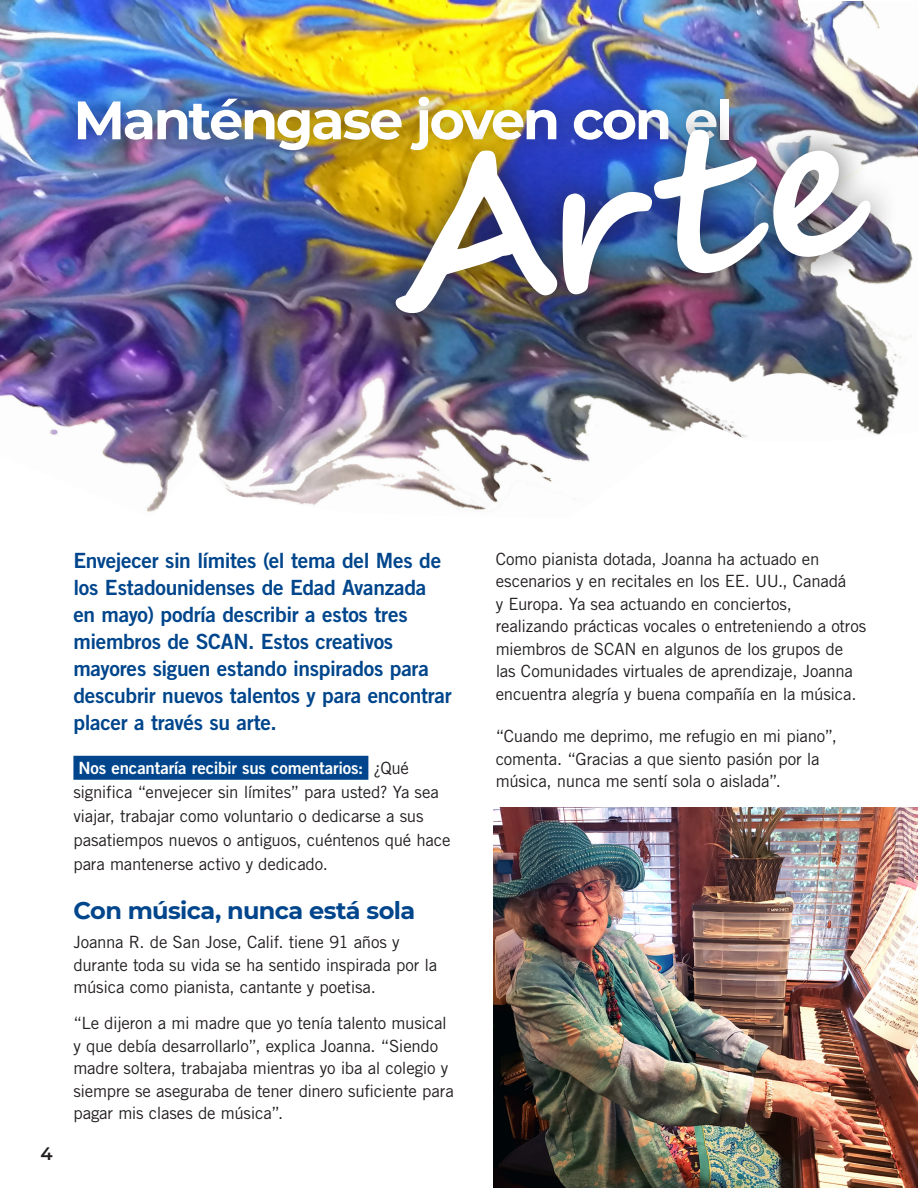
<style>
.page{position:relative;width:918px;height:1188px;background:#fff}
.page>*{position:absolute;margin:0;border:0;box-sizing:border-box;transform-origin:0 0}
.H1-b{font:700 201.15px "Segoe Script";color:#fff}
.H1-b-2{font:700 54px "Montserrat";letter-spacing:-.045em;color:#fff}
.t1{font:700 24px "Montserrat";letter-spacing:-.025em;color:#01468c}
.t2{font:21px/27px "Trade Gothic LT Std Bd 2";letter-spacing:-.015em;color:#01468c}
.t3{font:600 18px "Montserrat";color:#231f20}
.Body{font:16.8px/22.5px "Trade Gothic LT Std";letter-spacing:-.015em;color:#231f20}
.s1{font-family:"Trade Gothic LT Std Bd 2";color:#fff}
</style>
<div class="page">
<img style="left:0;top:0;width:918px;height:512px">
<div style="left:73px;top:756px;width:295px;height:24px;background:#01468c"></div>
<div style="left:55px;top:75px;width:696px;height:98px;background:#231f20;opacity:.5"></div>
<div style="left:367px;top:101px;width:532px;height:241px;background:#231f20;opacity:.75"></div>
<img style="left:494px;top:807px;width:424px;height:381px">
<p class="H1-b-2" style="left:73px;top:81px;width:660px">Manténgase joven con el</p>
<p class="H1-b" style="left:370px;top:75px;width:477px;rotate:-6deg">Arte</p>
<p class="t3" style="left:40px;top:1140px;width:14px">4</p>
<h3 class="t2" style="left:73px;top:546px;width:380px">Envejecer sin límites (el tema del Mes de los Estadounidenses de Edad Avanzada en mayo) podría describir a estos tres miembros de SCAN. Estos creativos mayores siguen estando inspirados para descubrir nuevos talentos y para encontrar placer a través su arte.</h3>
<p class="Body" style="left:73px;top:756px;width:379px;line-height:24px;text-indent:5px"><span class="s1">Nos encantaría recibir sus comentarios:</span> ¿Qué significa “envejecer sin límites” para usted? Ya sea viajar, trabajar como voluntario o dedicarse a sus pasatiempos nuevos o antiguos, cuéntenos qué hace para mantenerse activo y dedicado.</p>
<h2 class="t1" style="left:73px;top:893px;width:343px">Con música, nunca está sola</h2>
<p class="Body" style="left:73px;top:931px;width:365px">Joanna R. de San Jose, Calif. tiene 91 años y durante toda su vida se ha sentido inspirada por la música como pianista, cantante y poetisa.</p>
<p class="Body" style="left:73px;top:1012px;width:382px">“Le dijeron a mi madre que yo tenía talento musical y que debía desarrollarlo”, explica Joanna. “Siendo madre soltera, trabajaba mientras yo iba al colegio y siempre se aseguraba de tener dinero suficiente para pagar mis clases de música”.</p>
<p class="Body" style="left:496px;top:547px;width:372px">Como pianista dotada, Joanna ha actuado en escenarios y en recitales en los EE. UU., Canadá<br>y Europa. Ya sea actuando en conciertos, realizando prácticas vocales o entreteniendo a otros miembros de SCAN en algunos de los grupos de las Comunidades virtuales de aprendizaje, Joanna encuentra alegría y buena compañía en la música.</p>
<p class="Body" style="left:496px;top:725px;width:343px">“Cuando me deprimo, me refugio en mi piano”, comenta. “Gracias a que siento pasión por la música, nunca me sentí sola o aislada”.</p>
</div>
